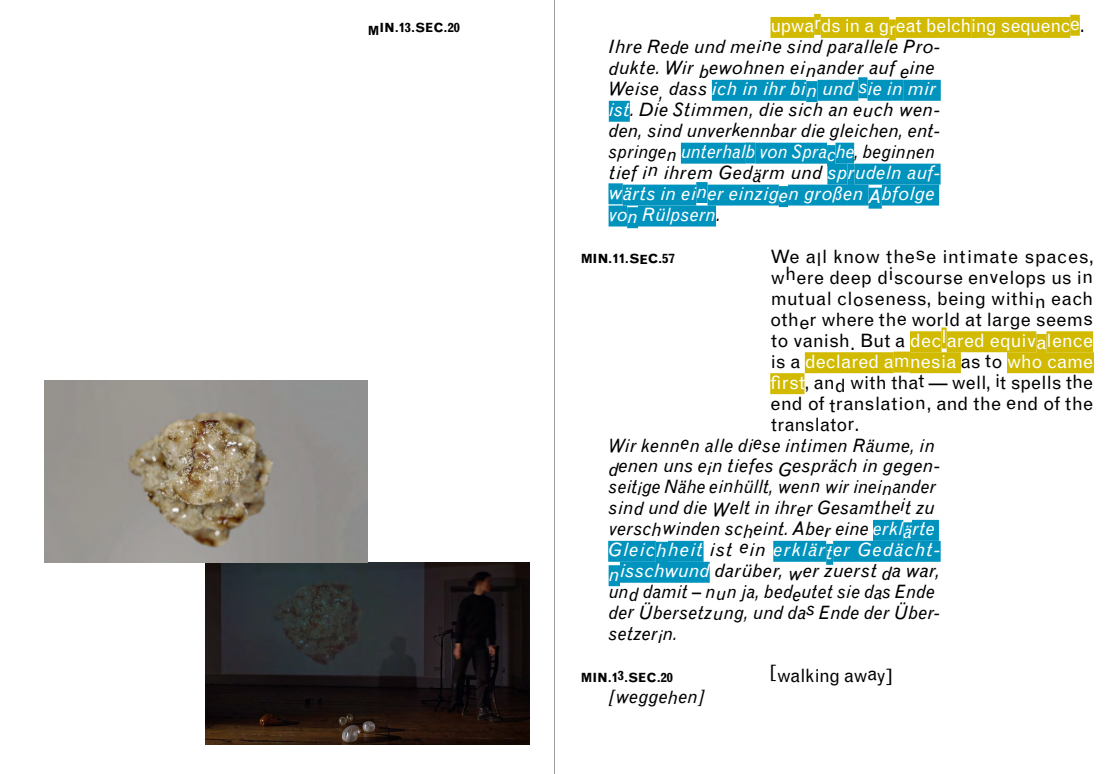
<style>
.page{position:relative;width:1109px;height:774px;background:#fff}
.page>*{position:absolute;margin:0;border:0;box-sizing:border-box;transform-origin:0 0}
.t1{font:italic 18.38px/20.9px "Grotesque MT Std";letter-spacing:.005em;color:#000}
.t2{font:18.38px/20.9px "Grotesque MT Std";letter-spacing:-.005em;color:#000;text-align:justify;scale:1.04 1}
.t3{font:18.38px "Grotesque MT Std";letter-spacing:-.005em;color:#000}
.t4{font:700 12.62px "Grotesque MT Std";color:#000}
.t5{font:700 12.62px "Grotesque MT Std";color:#000;scale:1.04 1}
.s1{font-style:normal;color:#fff}
.s2{font-style:normal}
.s3{color:#fff}
</style>
<div class="page">
<img style="left:206px;top:562px;width:324px;height:182px">
<img style="left:44px;top:380px;width:324px;height:182px">
<div style="left:770px;top:17px;width:44px;height:21px;background:#d1ba00"></div>
<div style="left:814px;top:14px;width:7px;height:21px;background:#d1ba00"></div>
<div style="left:821px;top:17px;width:68px;height:21px;background:#d1ba00"></div>
<div style="left:889px;top:19px;width:7px;height:21px;background:#d1ba00"></div>
<div style="left:896px;top:17px;width:75px;height:21px;background:#d1ba00"></div>
<div style="left:971px;top:17px;width:5px;height:21px;background:#d1ba00"></div>
<div style="left:976px;top:17px;width:94px;height:21px;background:#d1ba00"></div>
<div style="left:1070px;top:15px;width:10px;height:21px;background:#d1ba00"></div>
<div style="left:712px;top:80px;width:94px;height:21px;background:#0093be"></div>
<div style="left:806px;top:81px;width:11px;height:21px;background:#0093be"></div>
<div style="left:817px;top:80px;width:41px;height:21px;background:#0093be"></div>
<div style="left:858px;top:77px;width:9px;height:21px;background:#0093be"></div>
<div style="left:867px;top:80px;width:25px;height:21px;background:#0093be"></div>
<div style="left:892px;top:80px;width:11px;height:21px;background:#0093be"></div>
<div style="left:903px;top:80px;width:38px;height:21px;background:#0093be"></div>
<div style="left:609px;top:101px;width:21px;height:21px;background:#0093be"></div>
<div style="left:681px;top:143px;width:65px;height:20px;background:#0093be"></div>
<div style="left:746px;top:142px;width:9px;height:21px;background:#0093be"></div>
<div style="left:755px;top:143px;width:72px;height:20px;background:#0093be"></div>
<div style="left:827px;top:145px;width:8px;height:21px;background:#0093be"></div>
<div style="left:835px;top:143px;width:19px;height:20px;background:#0093be"></div>
<div style="left:827px;top:163px;width:20px;height:21px;background:#0093be"></div>
<div style="left:847px;top:164px;width:8px;height:21px;background:#0093be"></div>
<div style="left:855px;top:163px;width:85px;height:21px;background:#0093be"></div>
<div style="left:608px;top:183px;width:15px;height:21px;background:#0093be"></div>
<div style="left:623px;top:184px;width:73px;height:21px;background:#0093be"></div>
<div style="left:696px;top:182px;width:11px;height:21px;background:#0093be"></div>
<div style="left:707px;top:184px;width:72px;height:21px;background:#0093be"></div>
<div style="left:779px;top:186px;width:9px;height:21px;background:#0093be"></div>
<div style="left:788px;top:184px;width:80px;height:21px;background:#0093be"></div>
<div style="left:868px;top:187px;width:14px;height:21px;background:#0093be"></div>
<div style="left:882px;top:184px;width:57px;height:21px;background:#0093be"></div>
<div style="left:608px;top:205px;width:19px;height:21px;background:#0093be"></div>
<div style="left:627px;top:207px;width:11px;height:21px;background:#0093be"></div>
<div style="left:638px;top:205px;width:78px;height:21px;background:#0093be"></div>
<div style="left:910px;top:331px;width:31px;height:21px;background:#d1ba00"></div>
<div style="left:941px;top:327px;width:5px;height:21px;background:#d1ba00"></div>
<div style="left:946px;top:331px;width:90px;height:21px;background:#d1ba00"></div>
<div style="left:1036px;top:334px;width:10px;height:21px;background:#d1ba00"></div>
<div style="left:1046px;top:331px;width:47px;height:21px;background:#d1ba00"></div>
<div style="left:805px;top:352px;width:89px;height:21px;background:#d1ba00"></div>
<div style="left:894px;top:351px;width:16px;height:21px;background:#d1ba00"></div>
<div style="left:910px;top:352px;width:51px;height:21px;background:#d1ba00"></div>
<div style="left:1007px;top:352px;width:87px;height:21px;background:#d1ba00"></div>
<div style="left:770px;top:373px;width:34px;height:21px;background:#d1ba00"></div>
<div style="left:873px;top:519px;width:30px;height:21px;background:#0093be"></div>
<div style="left:903px;top:522px;width:9px;height:21px;background:#0093be"></div>
<div style="left:912px;top:519px;width:27px;height:21px;background:#0093be"></div>
<div style="left:608px;top:540px;width:48px;height:21px;background:#0093be"></div>
<div style="left:656px;top:541px;width:12px;height:21px;background:#0093be"></div>
<div style="left:668px;top:540px;width:35px;height:21px;background:#0093be"></div>
<div style="left:773px;top:540px;width:53px;height:21px;background:#0093be"></div>
<div style="left:826px;top:543px;width:7px;height:21px;background:#0093be"></div>
<div style="left:833px;top:540px;width:108px;height:21px;background:#0093be"></div>
<div style="left:609px;top:565px;width:11px;height:21px;background:#0093be"></div>
<div style="left:620px;top:561px;width:90px;height:21px;background:#0093be"></div>
<hr style="left:554px;top:0;width:1px;height:773px;background:#9d9d9c">
<p class="t4" style="left:368px;top:20px;width:94px">MIN.13.SEC.20</p>
<p class="t1" style="left:608px;top:16px;width:478px;text-indent:163px"><span class="s1">upwa</span><sup>r</sup><span class="s1">ds in a great belching sequence</span><span class="s2">.<br></span>Ihre Rede und meine sind parallele Pro-<br>dukte. Wir bewohnen einander auf eine<br>Weise, dass <span class="s3">ich in ihr bin und sie in mir<br>ist</span>. Die Stimmen, die sich an euch wen-<br>den, sind unverkennbar die gleichen, ent-<br>springen <span class="s3">unterhalb von Sprache</span>, beginnen<br>tief in ihrem Gedärm und <span class="s3">sprudeln auf-<br>wärts in einer einzigen großen Abfolge<br>von Rülpsern</span>.</p>
<p class="t5" style="left:581px;top:251px;width:92px">MIN.11.SEC.57</p>
<p class="t2" style="left:770px;top:246px;width:313px">We all know these intimate spaces, where deep discourse envelops us in mutual closeness, being within each other where the world at large seems to vanish. But a <span class="s3">dec</span><sup>l</sup><span class="s3">ared equivalence </span>is a <span class="s3">declared amnesia</span> as to <span class="s3">who came first</span>, and with that — well, it spells the end of translation, and the end of the translator.</p>
<p class="t1" style="left:608px;top:434px;width:334px">Wir kennen alle diese intimen Räume, in denen uns ein tiefes Gespräch in gegen&shy;seitige Nähe einhüllt, wenn wir ineinander sind und die Welt in ihrer Gesamtheit zu verschwinden scheint. Aber eine <span class="s3">erklärte Gleichheit</span> ist ein <span class="s3">erklärter Gedächt&shy;nisschwund</span> darüber, wer zuerst da war, und damit – nun ja, bedeutet sie das Ende der Übersetzung, und das Ende der Über&shy;setzerin.</p>
<p class="t4" style="left:581px;top:669px;width:94px">MIN.13.SEC.20</p>
<p class="t3" style="left:770px;top:664px;width:124px">[walking away]</p>
<p class="t1" style="left:608px;top:685px;width:98px">[weggehen]</p>
</div>
